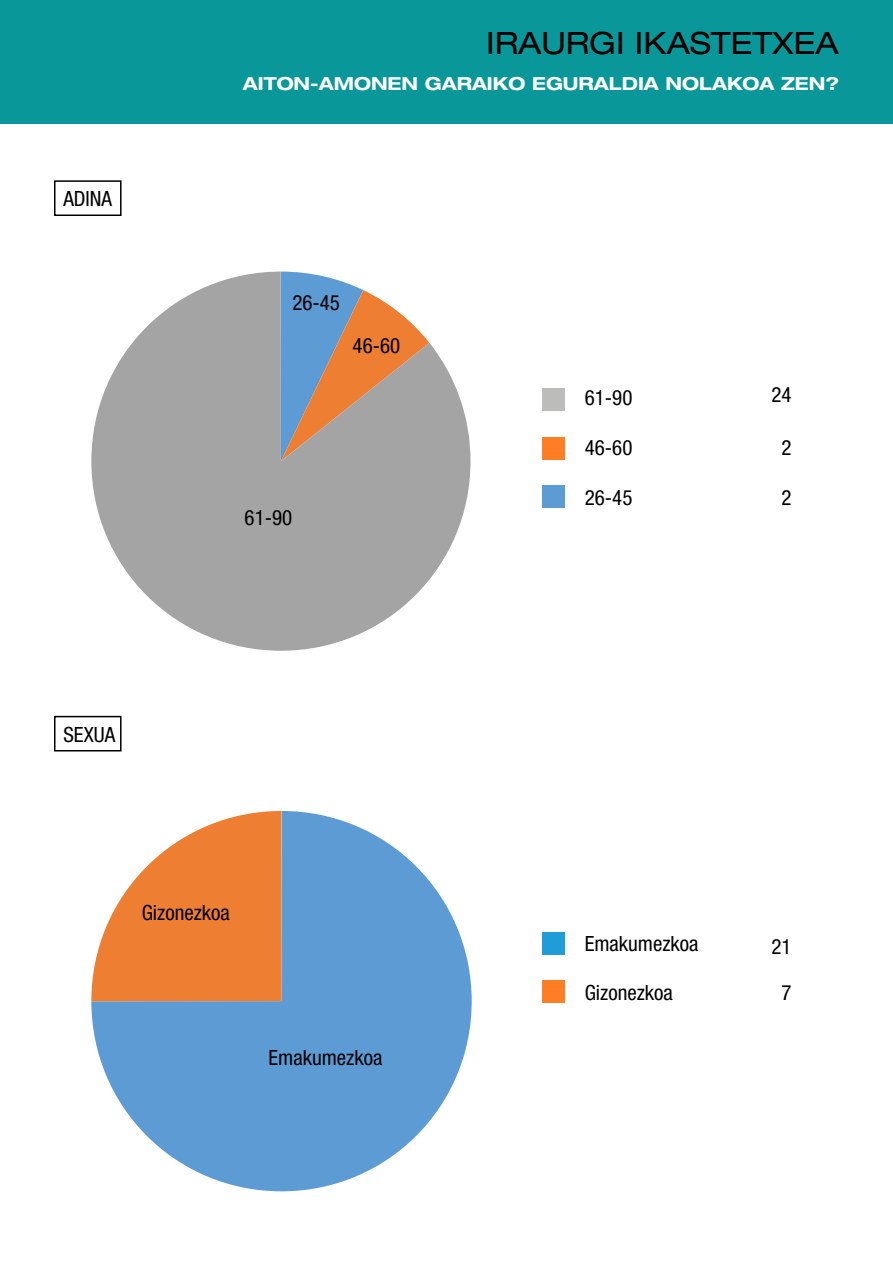
<style>
.page{position:relative;width:893px;height:1263px;background:#fff}
.page>*{position:absolute;margin:0;border:0;box-sizing:border-box;transform-origin:0 0}
.t1{font:expanded 30.75px "Helvetica Neue";color:#000}
.t2{font:condensed 21px "Helvetica Neue";color:#000}
.t3{font:700 expanded 18px "Helvetica Neue";color:#fff}
</style>
<div class="page">
<div style="left:0;top:0;width:893px;height:123px;background:#0a9799"></div>
<svg style="left:91px;top:811px;width:381px;height:380px;fill:#5d9bd4"></svg>
<svg style="left:91px;top:811px;width:191px;height:190px"></svg>
<svg style="left:91px;top:272px;width:379px;height:379px;fill:#a5a4a4"></svg>
<div style="left:54px;top:180px;width:68px;height:36px;border:2px solid #000"></div>
<div style="left:54px;top:716px;width:68px;height:35px;border:2px solid #000"></div>
<div style="left:542px;top:980px;width:23px;height:22px;background:#ff7e24"></div>
<div style="left:542px;top:437px;width:23px;height:23px;background:#ff7e24"></div>
<div style="left:542px;top:932px;width:23px;height:22px;background:#1f9dd9"></div>
<div style="left:542px;top:388px;width:23px;height:23px;background:#bcbcbb"></div>
<div style="left:542px;top:486px;width:23px;height:22px;background:#5d9bd4"></div>
<p class="t2" style="left:63px;top:187px;width:50px">ADINA</p>
<h1 class="t1" style="left:486px;top:24px;width:354px">IRAURGI IKASTETXEA</h1>
<p class="t3" style="left:243px;top:72px;width:598px">AITON-AMONEN GARAIKO EGURALDIA NOLAKOA ZEN?</p>
<p class="t2" style="left:292px;top:290px;width:49px">26-45</p>
<p class="t2" style="left:353px;top:333px;width:49px">46-60</p>
<p class="t2" style="left:245px;top:505px;width:49px">61-90</p>
<p class="t2" style="left:585px;top:385px;width:49px">61-90</p>
<p class="t2" style="left:585px;top:435px;width:49px">46-60</p>
<p class="t2" style="left:585px;top:486px;width:49px">26-45</p>
<p class="t2" style="left:771px;top:382px;width:22px">24</p>
<p class="t2" style="left:782px;top:435px;width:12px">2</p>
<p class="t2" style="left:782px;top:486px;width:12px">2</p>
<p class="t2" style="left:63px;top:722px;width:53px">SEXUA</p>
<p class="t2" style="left:142px;top:901px;width:90px">Gizonezkoa</p>
<p class="t2" style="left:268px;top:1045px;width:115px">Emakumezkoa</p>
<p class="t2" style="left:585px;top:932px;width:115px">Emakumezkoa</p>
<p class="t2" style="left:585px;top:980px;width:90px">Gizonezkoa</p>
<p class="t2" style="left:771px;top:935px;width:22px">21</p>
<p class="t2" style="left:782px;top:980px;width:12px">7</p>
</div>
